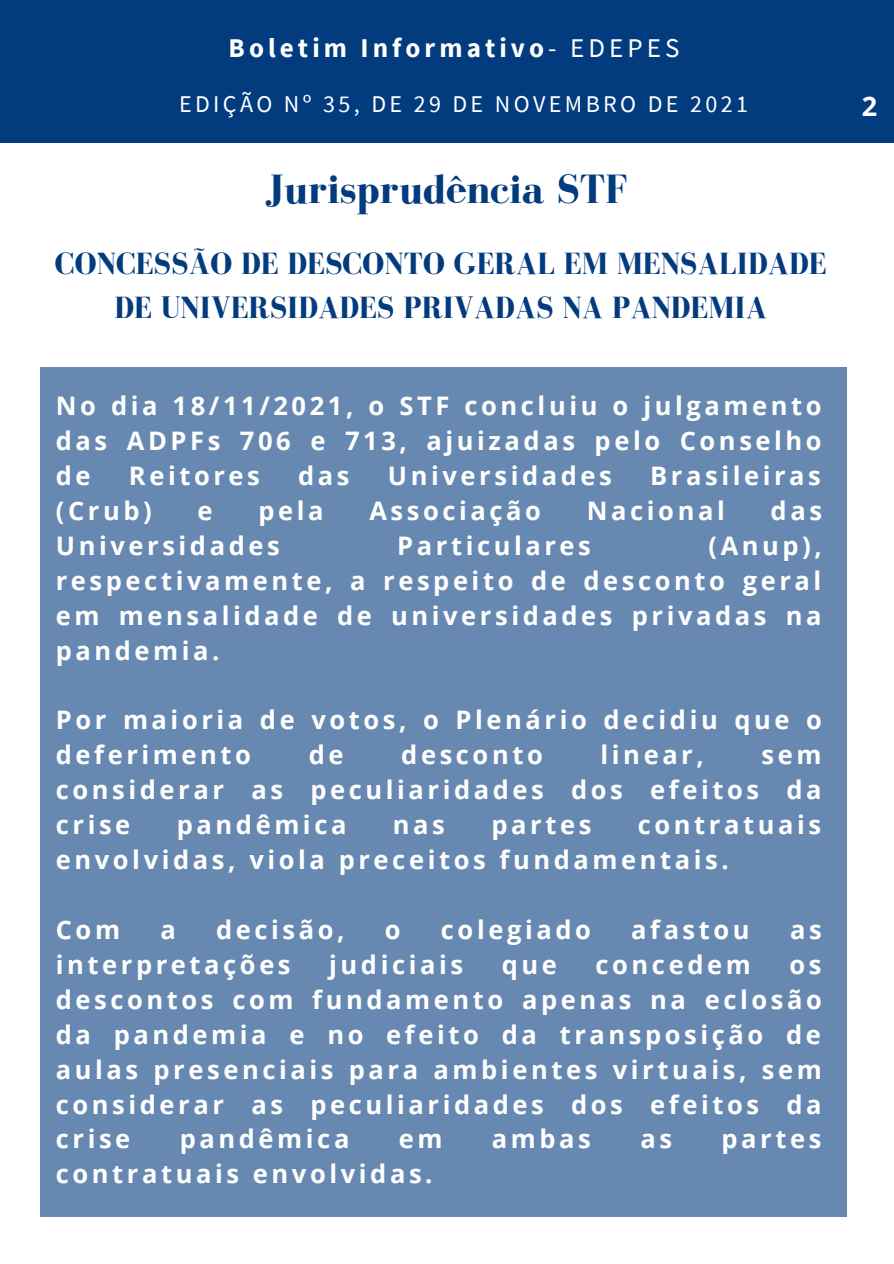
<style>
.page{position:relative;width:894px;height:1264px;background:#fff}
.page>*{position:absolute;margin:0;border:0;box-sizing:border-box;transform-origin:0 0}
.t1{font:700 42px "Bodoni FLF";color:#023b7e}
.t2{font:700 31.5px/44px "Bodoni FLF";color:#023b7e;text-align:center}
.t3{font:700 27px "Source Sans Pro";letter-spacing:.15em;color:#fff}
.t4{font:700 27px "Open Sans";color:#fff}
.t5{font:700 25.5px/35px "Open Sans";letter-spacing:.14em;color:#fff;text-align:justify}
.t6{font:24px "Source Sans Pro";letter-spacing:.14em;color:#fff}
.t7{font:700 24px "Source Sans Pro";letter-spacing:.14em;color:#fff}
.s1{font-weight:400}
</style>
<div class="page">
<div style="left:0;top:0;width:893px;height:143px;background:#023b7e"></div>
<div style="left:40px;top:367px;width:806px;height:849px;background:#6789b1"></div>
<p class="t7" style="left:183px;top:30px;width:543px">EDIÇÃO 01, DE 01 DE SETEMBRO DE 2020</p>
<p class="t6" style="left:179px;top:88px;width:570px">EDIÇÃO Nº 35, DE 29 DE NOVEMBRO DE 2021</p>
<p class="t3" style="left:228px;top:31px;width:452px">Boletim Informativo<span class="s1">- EDEPES</span></p>
<p class="t1" style="left:265px;top:166px;width:364px">Jurisprudência STF</p>
<p class="t2" style="left:55px;top:241px;width:773px">CONCESSÃO DE DESCONTO GERAL EM MENSALIDADE<br>DE UNIVERSIDADES PRIVADAS NA PANDEMIA</p>
<p class="t5" style="left:56px;top:387px;width:767px">No dia 18/11/2021, o STF concluiu o julgamento das ADPFs 706 e 713, ajuizadas pelo Conselho de</p>
<p class="t5" style="left:129px;top:457px;width:132px">Reitores</p>
<p class="t5" style="left:298px;top:457px;width:53px">das</p>
<p class="t5" style="left:388px;top:457px;width:225px">Universidades</p>
<p class="t5" style="left:650px;top:457px;width:172px">Brasileiras</p>
<p class="t5" style="left:56px;top:492px;width:97px">(Crub)</p>
<p class="t5" style="left:197px;top:492px;width:17px">e</p>
<p class="t5" style="left:258px;top:492px;width:67px">pela</p>
<p class="t5" style="left:369px;top:492px;width:173px">Associação</p>
<p class="t5" style="left:586px;top:492px;width:139px">Nacional</p>
<p class="t5" style="left:770px;top:492px;width:53px">das</p>
<p class="t5" style="left:56px;top:527px;width:225px">Universidades</p>
<p class="t5" style="left:397px;top:527px;width:195px">Particulares</p>
<p class="t5" style="left:56px;top:527px;width:767px;text-indent:652px">(Anup), respectivamente, a respeito de desconto geral em mensalidade de universidades privadas na pandemia.</p>
<p class="t5" style="left:56px;top:702px;width:767px">Por maioria de votos, o Plenário decidiu que o deferimento</p>
<p class="t5" style="left:308px;top:737px;width:36px">de</p>
<p class="t5" style="left:401px;top:737px;width:143px">desconto</p>
<p class="t5" style="left:600px;top:737px;width:105px">linear,</p>
<p class="t5" style="left:56px;top:737px;width:767px;text-indent:705px">sem considerar as peculiaridades dos efeitos da crise</p>
<p class="t5" style="left:177px;top:806px;width:171px">pandêmica</p>
<p class="t5" style="left:393px;top:806px;width:53px">nas</p>
<p class="t5" style="left:491px;top:806px;width:101px">partes</p>
<p class="t5" style="left:56px;top:806px;width:766px;text-indent:582px">contratuais envolvidas, viola preceitos fundamentais.</p>
<p class="t5" style="left:56px;top:911px;width:66px">Com</p>
<p class="t5" style="left:160px;top:911px;width:17px">a</p>
<p class="t5" style="left:216px;top:911px;width:130px">decisão,</p>
<p class="t5" style="left:385px;top:911px;width:17px">o</p>
<p class="t5" style="left:441px;top:911px;width:151px">colegiado</p>
<p class="t5" style="left:631px;top:911px;width:120px">afastou</p>
<p class="t5" style="left:789px;top:911px;width:33px">as</p>
<p class="t5" style="left:56px;top:946px;width:236px">interpretações</p>
<p class="t5" style="left:329px;top:946px;width:135px">judiciais</p>
<p class="t5" style="left:501px;top:946px;width:57px">que</p>
<p class="t5" style="left:595px;top:946px;width:157px">concedem</p>
<p class="t5" style="left:56px;top:946px;width:767px;text-indent:733px">os descontos com fundamento apenas na eclosão da pandemia e no efeito da transposição de aulas presenciais para ambientes virtuais, sem considerar as peculiaridades dos efeitos da crise</p>
<p class="t5" style="left:180px;top:1120px;width:171px">pandêmica</p>
<p class="t5" style="left:398px;top:1120px;width:45px">em</p>
<p class="t5" style="left:492px;top:1120px;width:100px">ambas</p>
<p class="t5" style="left:640px;top:1120px;width:33px">as</p>
<p class="t5" style="left:721px;top:1120px;width:101px">partes</p>
<p class="t5" style="left:56px;top:1155px;width:378px">contratuais envolvidas.</p>
<p class="t4" style="left:861px;top:87px;width:17px">2</p>
</div>
